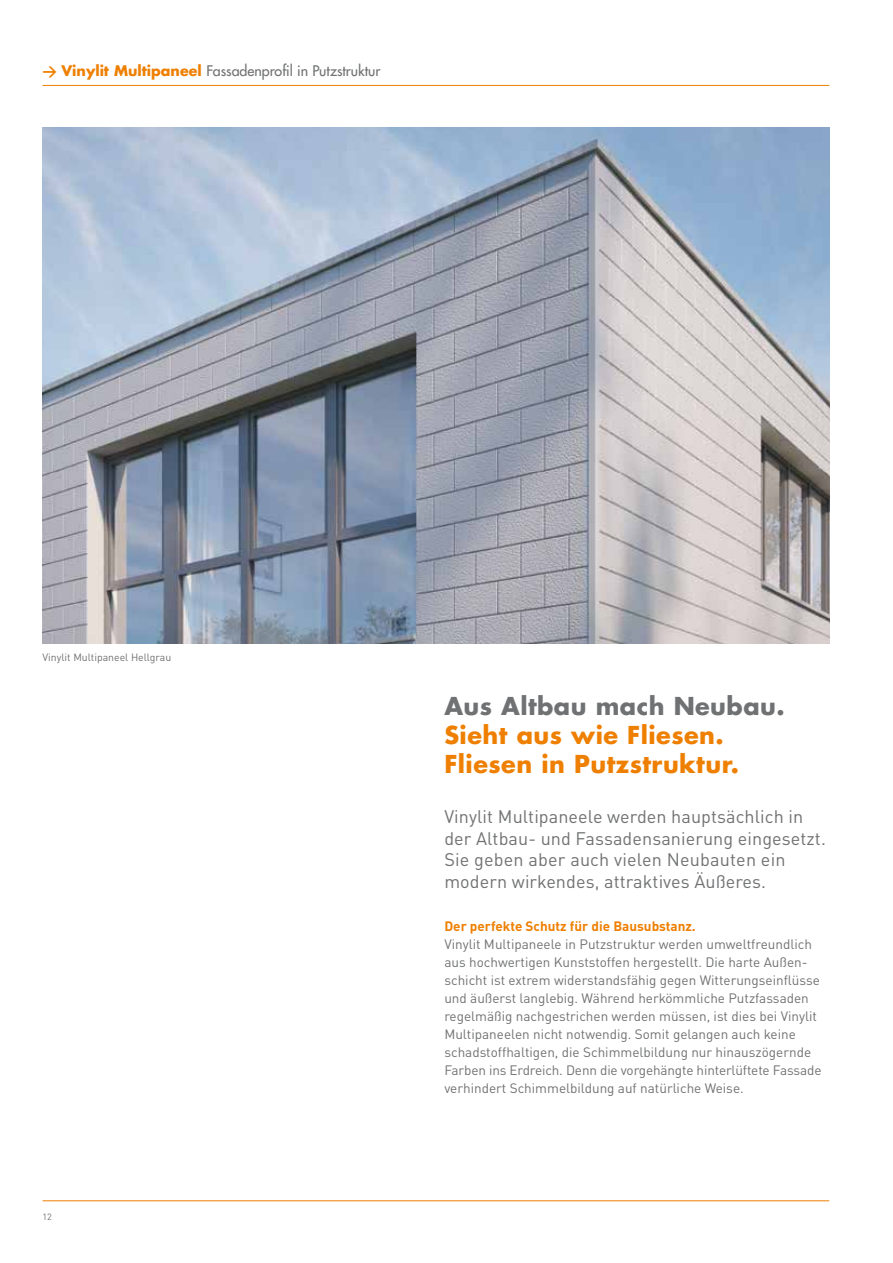
<style>
.page{position:relative;width:893px;height:1263px;background:#fff}
.page>*{position:absolute;margin:0;border:0;box-sizing:border-box;transform-origin:0 0}
.t1{font:700 24px/28.8px "Futura LT Pro";letter-spacing:.02em;color:#ee7f00}
.t2{font:700 24px "Futura LT Pro";letter-spacing:.02em;color:#707172}
.t3{font:18px/21.6px "DIN Pro";letter-spacing:.005em;color:#707172}
.t4{font:500 14.25px "Futura LT Pro";color:#707172}
.t5{font:13.5px/18px "DIN Pro";color:#707172}
.t6{font:700 13.5px "DIN Pro";color:#ee7f00}
.t7{font:10.5px "DIN Pro";color:#707172}
.t8{font:9px "DIN Pro";color:#707172}
.s1{font-family:"DIN Pro";font-weight:700;color:#ee7f00}
.s2{font-weight:700;color:#ee7f00}
</style>
<div class="page">
<img style="left:43px;top:128px;width:786px;height:515px">
<hr style="left:43px;top:85px;width:786px;height:1px;background:#ee7f00">
<hr style="left:43px;top:1200px;width:786px;height:1px;background:#ee7f00">
<p class="t4" style="left:43px;top:60px;width:340px"><span class="s1">→</span> <span class="s2">Vinylit Multipaneel</span> Fassadenprofil in Putzstruktur</p>
<p class="t7" style="left:43px;top:649px;width:130px">Vinylit Multipaneel Hellgrau</p>
<p class="t8" style="left:43px;top:1209px;width:11px">12</p>
<h1 class="t2" style="left:444px;top:688px;width:342px">Aus Altbau mach Neubau.</h1>
<h1 class="t1" style="left:444px;top:720px;width:296px">Sieht aus wie Fliesen.<br>Fliesen in Putzstruktur.</h1>
<h2 class="t3" style="left:444px;top:804px;width:383px">Vinylit Multipaneele werden hauptsächlich in der Altbau- und Fassadensanierung eingesetzt.<br>Sie geben aber auch vielen Neubauten ein modern wirkendes, attraktives Äußeres.</h2>
<p class="t6" style="left:444px;top:915px;width:253px">Der perfekte Schutz für die Bausubstanz.</p>
<p class="t5" style="left:444px;top:934px;width:379px">Vinylit Multipaneele in Putzstruktur werden umweltfreundlich aus hochwertigen Kunststoffen hergestellt. Die harte Außen&shy;schicht ist extrem widerstandsfähig gegen Witterungseinflüsse und äußerst langlebig. Während herkömmliche Putzfassaden regelmäßig nachgestrichen werden müssen, ist dies bei Vinylit Multipaneelen nicht notwendig. Somit gelangen auch keine schadstoffhaltigen, die Schimmelbildung nur hinauszögernde Farben ins Erdreich. Denn die vorgehängte hinterlüftete Fassade verhindert Schimmelbildung auf natürliche Weise.</p>
</div>
